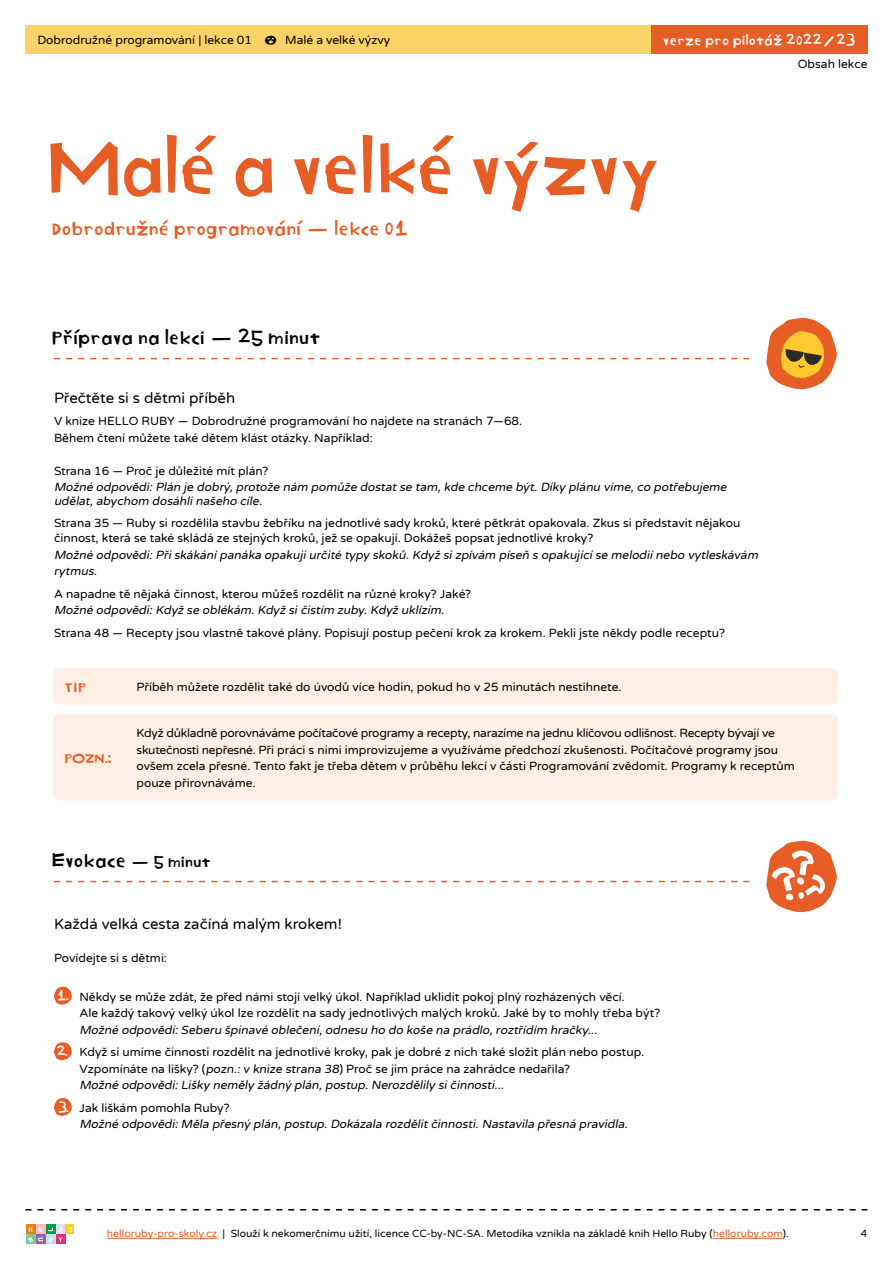
<style>
.page{position:relative;width:893px;height:1263px;background:#fff}
.page>*{position:absolute;margin:0;border:0;box-sizing:border-box;transform-origin:0 0}
.t1{font:63.9px "Hello Ruby CZ";letter-spacing:-.11em;color:#e65d26}
.t2{font:16.5px "Hello Ruby CZ";letter-spacing:-.07em;color:#000}
.t3{font:16.5px "Hello Ruby CZ";letter-spacing:-.07em;color:#e65d26}
.t4{font:15px "Varela Round";color:#000}
.t5{font:12px/16.5px "Varela Round";color:#000}
.t6{font:italic 12px/16.5px "Varela Round";color:#000}
.t7{font:12px "Hello Ruby CZ";letter-spacing:-.06em;color:#fff}
.t8{font:12px "Hello Ruby CZ";letter-spacing:-.14em;color:#e65d26}
.t9{font:10.5px "Varela Round";color:#000}
.s1{font-family:"Hello Ruby CZ";font-size:16.2px}
.s2{font-size:13.5px}
.s3{font-family:"Hello Ruby CZ";font-size:11.25px;color:#fff}
.s4{font-family:"Hello Ruby CZ";font-style:normal;font-size:11.25px;color:#fff}
.s5{font-style:normal}
.s6{color:#e65d26}
</style>
<div class="page">
<div style="left:26px;top:26px;width:841px;height:28px;background:#f9d366"></div>
<svg style="left:26px;top:1209px;width:841px;height:1px"></svg>
<div style="left:651px;top:26px;width:216px;height:28px;background:#e65d26"></div>
<div style="left:26px;top:1224px;width:10px;height:10px;background:#ef7b10"></div>
<div style="left:36px;top:1224px;width:10px;height:10px;background:#f6bccc"></div>
<div style="left:46px;top:1224px;width:10px;height:10px;background:#009e48"></div>
<div style="left:56px;top:1224px;width:9px;height:10px;background:#e7daed"></div>
<div style="left:65px;top:1224px;width:9px;height:10px;background:#ffcf21"></div>
<svg style="left:69px;top:1227px;width:3px;height:5px"></svg>
<div style="left:26px;top:1234px;width:10px;height:10px;background:#85c597"></div>
<div style="left:36px;top:1234px;width:10px;height:10px;background:#9067a9"></div>
<div style="left:46px;top:1234px;width:10px;height:10px;background:#bde3ee"></div>
<div style="left:56px;top:1234px;width:9px;height:10px;background:#e72b78"></div>
<svg style="left:27px;top:1227px;width:36px;height:15px"></svg>
<hr style="left:107px;top:1238px;width:110px;height:1px;background:#e65d26">
<hr style="left:713px;top:1238px;width:70px;height:1px;background:#e65d26">
<svg style="left:54px;top:881px;width:695px;height:1px"></svg>
<svg style="left:54px;top:358px;width:695px;height:1px"></svg>
<svg style="left:54px;top:987px;width:18px;height:18px"></svg>
<svg style="left:54px;top:1042px;width:18px;height:18px"></svg>
<svg style="left:54px;top:1098px;width:18px;height:18px"></svg>
<svg style="left:766px;top:841px;width:71px;height:72px"></svg>
<svg style="left:766px;top:318px;width:71px;height:72px"></svg>
<div style="left:53px;top:668px;width:785px;height:36px;background:#ffefe2;border-radius:6px"></div>
<div style="left:53px;top:714px;width:785px;height:86px;background:#ffefe2;border-radius:6px"></div>
<p class="t5" style="left:37px;top:32px;width:354px">Dobrodružné programování | lekce 01 <span class="s1">♦</span> Malé a velké výzvy</p>
<p class="t7" style="left:662px;top:31px;width:195px">verze pro pilotáž 2022/23</p>
<p class="t5" style="left:798px;top:56px;width:71px">Obsah lekce</p>
<h1 class="t1" style="left:44px;top:119px;width:621px">Malé a velké výzvy</h1>
<h2 class="t3" style="left:51px;top:215px;width:360px">Dobrodružné programování — lekce 01</h2>
<h2 class="t2" style="left:51px;top:325px;width:272px">Příprava na lekci — 25 minut</h2>
<p class="t4" style="left:54px;top:387px;width:183px">Přečtěte si s dětmi příběh</p>
<p class="t5" style="left:54px;top:413px;width:470px">V knize HELLO RUBY — Dobrodružné programování ho najdete na stranách 7—68.<br>Během čtení můžete také dětem klást otázky. Například:</p>
<p class="t5" style="left:54px;top:462px;width:216px">Strana 16 — Proč je důležité mít plán?</p>
<p class="t6" style="left:54px;top:480px;width:677px;line-height:13.5px">Možné odpovědi:Plán je dobrý,protože nám pomůže dostatse tam,kde chceme být.Díky plánu víme,co potřebujeme udělat,abychom dosáhlinašeho cíle.</p>
<p class="t5" style="left:54px;top:515px;width:688px;line-height:15px">Strana 35 — Ruby si rozdělila stavbu žebříku na jednotlivé sady kroků, které pětkrát opakovala. Zkus si představit nějakou činnost, která se také skládá ze stejných kroků, jež se opakují. Dokážeš popsat jednotlivé kroky?</p>
<p class="t6" style="left:54px;top:546px;width:708px">Možné odpovědi:Přiskákánípanáka opakujiurčité typy skoků.Když sizpívám píseň s opakujícíse melodiínebo vytleskávám rytmus.</p>
<p class="t5" style="left:54px;top:585px;width:419px">A napadne tě nějaká činnost, kterou můžeš rozdělit na různé kroky? Jaké?</p>
<p class="t6" style="left:54px;top:602px;width:394px">Možné odpovědi:Když se oblékám.Když sičistím zuby.Když uklízím.</p>
<p class="t5" style="left:54px;top:624px;width:673px">Strana 48 — Recepty jsou vlastně takové plány. Popisují postup pečení krok za krokem. Pekli jste někdy podle receptu?</p>
<p class="t8" style="left:64px;top:678px;width:24px">TIP</p>
<p class="t5" style="left:136px;top:678px;width:487px">Příběh můžete rozdělit také do úvodů více hodin, pokud ho v 25 minutách nestihnete.</p>
<p class="t5" style="left:136px;top:724px;width:660px">Když důkladně porovnáváme počítačové programy a recepty, narazíme na jednu klíčovou odlišnost. Recepty bývají ve skutečnosti nepřesné. Při práci s nimi improvizujeme a využíváme předchozí zkušenosti. Počítačové programy jsou ovšem zcela přesné. Tento fakt je třeba dětem v průběhu lekcí v části Programování zvědomit. Programy k receptům pouze přirovnáváme.</p>
<p class="t8" style="left:64px;top:749px;width:51px">POZN.:</p>
<h2 class="t2" style="left:51px;top:848px;width:162px">Evokace <span class="s2">— 5 minut</span></h2>
<p class="t4" style="left:54px;top:913px;width:289px">Každá velká cesta začíná malým krokem!</p>
<p class="t5" style="left:54px;top:949px;width:115px">Povídejte si s dětmi:</p>
<p class="t5" style="left:79px;top:988px;width:582px;text-indent:-23px"><span class="s3">1.</span> Někdy se může zdát, že před námi stojí velký úkol. Například uklidit pokoj plný rozházených věcí.<br>Ale každý takový velký úkol lze rozdělit na sady jednotlivých malých kroků. Jaké by to mohly třeba být?</p>
<p class="t6" style="left:80px;top:1021px;width:522px">Možné odpovědi:Seberu špinavé oblečení,odnesu ho do koše na prádlo,roztřídím hračky...</p>
<p class="t5" style="left:79px;top:1043px;width:566px;text-indent:-23px"><span class="s3">2.</span> Když si umíme činnosti rozdělit na jednotlivé kroky, pak je dobré z nich také složit plán nebo postup.<br>Vzpomínáte na lišky? (pozn.: v knize strana 38) Proč se jim práce na zahrádce nedařila?</p>
<p class="t6" style="left:80px;top:1076px;width:429px">Možné odpovědi:Lišky neměly žádný plán,postup.Nerozdělily sičinnosti...</p>
<p class="t6" style="left:80px;top:1099px;width:552px;text-indent:-22px"><span class="s4">3.</span> <span class="s5">Jak liškám pomohla Ruby?<br></span>Možné odpovědi:Měla přesný plán,postup.Dokázala rozdělitčinnosti.Nastavila přesná pravidla.</p>
<p class="t9" style="left:107px;top:1227px;width:683px"><span class="s6">helloruby-pro-skoly.cz</span> | Slouží k nekomerčnímu užití, licence CC-by-NC-SA. Metodika vznikla na základě knih Hello Ruby (<span class="s6">helloruby.com</span>).</p>
<p class="t9" style="left:861px;top:1227px;width:8px">4</p>
</div>
